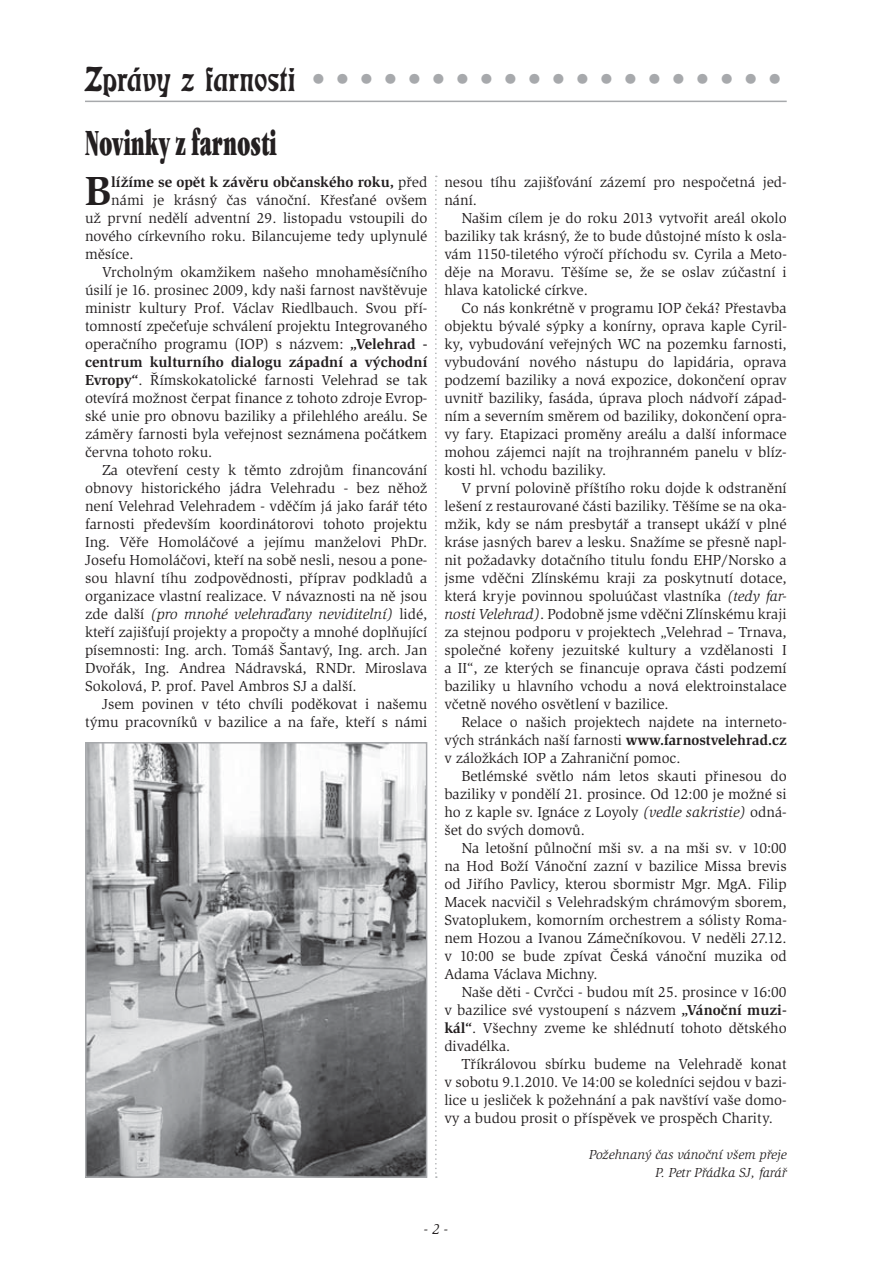
<style>
.page{position:relative;width:893px;height:1263px;background:#fff}
.page>*{position:absolute;margin:0;border:0;box-sizing:border-box;transform-origin:0 0}
.t1{font:700 42px "Slimbach Itc TCE";color:#231f20}
.t2{font:36px "Eckmann DCE";color:#a7a9ac}
.t3{font:36px "Garamond Itc TCE Ultr Cond";color:#231f20;scale:.7 1}
.t4{font:15px/18px "Slimbach Itc TCE";color:#231f20;text-align:justify}
.t5{font:700 15px "Slimbach Itc TCE";color:#231f20}
.t6{font:italic 15px "Slimbach Itc TCE";color:#231f20}
.t7{font:italic 13.5px/18px "Slimbach Itc TCE";color:#231f20;text-align:right}
.s1{color:#231f20}
.s2{font-weight:400}
.s3{font-weight:700}
.s4{font-style:normal}
.s5{font-style:italic}
</style>
<div class="page">
<hr style="left:85px;top:101px;width:702px;height:1px;background:#a7a9ac">
<img style="left:88px;top:745px;width:336px;height:430px">
<div style="left:85px;top:742px;width:342px;height:436px;border:2px solid #a7a9ac"></div>
<svg style="left:435px;top:176px;width:2px;height:1002px"></svg>
<h2 class="t2" style="left:85px;top:65px;width:703px"><span class="s1">Zprávy z farnosti</span> ••••••••••••••••••••</h2>
<h2 class="t3" style="left:85px;top:127px;width:276px">Novinky z farnosti</h2>
<h1 class="t1" style="left:85px;top:170px;width:28px">B</h1>
<p class="t5" style="left:111px;top:175px;width:318px">lížíme se opět k závěru občanského roku, <span class="s2">před</span></p>
<p class="t4" style="left:111px;top:192px;width:317px">námi je krásný čas vánoční. Křesťané ovšem</p>
<p class="t4" style="left:85px;top:210px;width:344px">už první nedělí adventní 29. listopadu vstoupili do</p>
<p class="t4" style="left:85px;top:228px;width:344px">nového církevního roku. Bilancujeme tedy uplynulé</p>
<p class="t4" style="left:85px;top:246px;width:50px">měsíce.</p>
<p class="t4" style="left:102px;top:264px;width:327px">Vrcholným okamžikem našeho mnohaměsíčního</p>
<p class="t4" style="left:85px;top:282px;width:344px">úsilí je 16. prosinec 2009, kdy naši farnost navštěvuje</p>
<p class="t4" style="left:85px;top:300px;width:344px">ministr kultury Prof. Václav Riedlbauch. Svou pří-</p>
<p class="t4" style="left:85px;top:318px;width:344px">tomností zpečeťuje schválení projektu Integrovaného</p>
<p class="t4" style="left:85px;top:336px;width:344px">operačního programu (IOP) s názvem: <span class="s3">„Velehrad -</span></p>
<p class="t5" style="left:85px;top:355px;width:344px">centrum kulturního dialogu západní a východní</p>
<p class="t4" style="left:85px;top:372px;width:344px"><span class="s3">Evropy“</span>. Římskokatolické farnosti Velehrad se tak</p>
<p class="t4" style="left:85px;top:390px;width:344px">otevírá možnost čerpat finance z tohoto zdroje Evrop-</p>
<p class="t4" style="left:85px;top:408px;width:344px">ské unie pro obnovu baziliky a přilehlého areálu. Se</p>
<p class="t4" style="left:85px;top:426px;width:344px">záměry farnosti byla veřejnost seznámena počátkem</p>
<p class="t4" style="left:85px;top:444px;width:129px">června tohoto roku.</p>
<p class="t4" style="left:102px;top:462px;width:327px">Za otevření cesty k těmto zdrojům financování</p>
<p class="t4" style="left:85px;top:480px;width:344px">obnovy historického jádra Velehradu - bez něhož</p>
<p class="t4" style="left:85px;top:498px;width:344px">není Velehrad Velehradem - vděčím já jako farář této</p>
<p class="t4" style="left:85px;top:516px;width:344px">farnosti především koordinátorovi tohoto projektu</p>
<p class="t4" style="left:85px;top:534px;width:344px">Ing. Věře Homoláčové a jejímu manželovi PhDr.</p>
<p class="t4" style="left:85px;top:552px;width:344px">Josefu Homoláčovi, kteří na sobě nesli, nesou a pone-</p>
<p class="t4" style="left:85px;top:570px;width:344px">sou hlavní tíhu zodpovědnosti, příprav podkladů a</p>
<p class="t4" style="left:85px;top:588px;width:344px">organizace vlastní realizace. V návaznosti na ně jsou</p>
<p class="t6" style="left:85px;top:607px;width:344px"><span class="s4">zde další</span> (pro mnohé velehraďany neviditelní) <span class="s4">lidé,</span></p>
<p class="t4" style="left:85px;top:624px;width:344px">kteří zajišťují projekty a propočty a mnohé doplňující</p>
<p class="t4" style="left:85px;top:642px;width:344px">písemnosti: Ing. arch. Tomáš Šantavý, Ing. arch. Jan</p>
<p class="t4" style="left:85px;top:660px;width:344px">Dvořák, Ing. Andrea Nádravská, RNDr. Miroslava</p>
<p class="t4" style="left:85px;top:678px;width:273px">Sokolová, P. prof. Pavel Ambros SJ a další.</p>
<p class="t4" style="left:102px;top:696px;width:327px">Jsem povinen v této chvíli poděkovat i našemu</p>
<p class="t4" style="left:85px;top:714px;width:344px">týmu pracovníků v bazilice a na faře, kteří s námi</p>
<p class="t4" style="left:444px;top:173px;width:344px">nesou tíhu zajišťování zázemí pro nespočetná jed&shy;nání.</p>
<p class="t4" style="left:444px;top:209px;width:344px;text-indent:17px">Našim cílem je do roku 2013 vytvořit areál okolo baziliky tak krásný, že to bude důstojné místo k osla&shy;vám 1150-tiletého výročí příchodu sv. Cyrila a Meto&shy;děje na Moravu. Těšíme se, že se oslav zúčastní i hlava katolické církve.</p>
<p class="t4" style="left:444px;top:299px;width:344px;text-indent:17px">Co nás konkrétně v programu IOP čeká? Přestavba objektu bývalé sýpky a konírny, oprava kaple Cyril&shy;ky, vybudování veřejných WC na pozemku farnosti, vybudování nového nástupu do lapidária, oprava podzemí baziliky a nová expozice, dokončení oprav uvnitř baziliky, fasáda, úprava ploch nádvoří západ&shy;ním a severním směrem od baziliky, dokončení opra&shy;vy fary. Etapizaci proměny areálu a další informace mohou zájemci najít na trojhranném panelu v blíz&shy;kosti hl. vchodu baziliky.</p>
<p class="t4" style="left:444px;top:479px;width:344px;text-indent:17px">V první polovině příštího roku dojde k odstranění lešení z restaurované části baziliky. Těšíme se na oka&shy;mžik, kdy se nám presbytář a transept ukáží v plné kráse jasných barev a lesku. Snažíme se přesně napl&shy;nit požadavky dotačního titulu fondu EHP/Norsko a jsme vděčni Zlínskému kraji za poskytnutí dotace, která kryje povinnou spoluúčast vlastníka <span class="s5">(tedy far&shy;nosti Velehrad)</span>. Podobně jsme vděčni Zlínskému kraji za stejnou podporu v projektech „Velehrad – Trnava, společné kořeny jezuitské kultury a vzdělanosti I a II“, ze kterých se financuje oprava části podzemí baziliky u hlavního vchodu a nová elektroinstalace včetně nového osvětlení v bazilice.</p>
<p class="t4" style="left:444px;top:713px;width:344px;text-indent:17px">Relace o našich projektech najdete na interneto&shy;vých stránkách naší farnosti <span class="s3">www.farnostvelehrad.cz </span>v záložkách IOP a Zahraniční pomoc.</p>
<p class="t4" style="left:444px;top:767px;width:344px;text-indent:17px">Betlémské světlo nám letos skauti přinesou do baziliky v pondělí 21. prosince. Od 12:00 je možné si ho z kaple sv. Ignáce z Loyoly <span class="s5">(vedle sakristie)</span> odná&shy;šet do svých domovů.</p>
<p class="t4" style="left:444px;top:839px;width:344px;text-indent:17px">Na letošní půlnoční mši sv. a na mši sv. v 10:00 na Hod Boží Vánoční zazní v bazilice Missa brevis od Jiřího Pavlicy, kterou sbormistr Mgr. MgA. Filip Macek nacvičil s Velehradským chrámovým sborem, Svatoplukem, komorním orchestrem a sólisty Roma&shy;nem Hozou a Ivanou Zámečníkovou. V neděli 27.12. v 10:00 se bude zpívat Česká vánoční muzika od Adama Václava Michny.</p>
<p class="t4" style="left:444px;top:983px;width:344px;text-indent:17px">Naše děti - Cvrčci - budou mít 25. prosince v 16:00 v bazilice své vystoupení s názvem <span class="s3">„Vánoční muzi&shy;kál“</span>. Všechny zveme ke shlédnutí tohoto dětského divadélka.</p>
<p class="t4" style="left:444px;top:1055px;width:344px;text-indent:17px">Tříkrálovou sbírku budeme na Velehradě konat v sobotu 9.1.2010. Ve 14:00 se koledníci sejdou v bazi&shy;lice u jesliček k požehnání a pak navštíví vaše domo&shy;vy a budou prosit o příspěvek ve prospěch Charity.</p>
<p class="t7" style="left:589px;top:1146px;width:199px">Požehnaný čas vánoční všem přeje<br>P. Petr Přádka SJ, farář</p>
<p class="t6" style="left:424px;top:1221px;width:26px">- 2 -</p>
</div>
